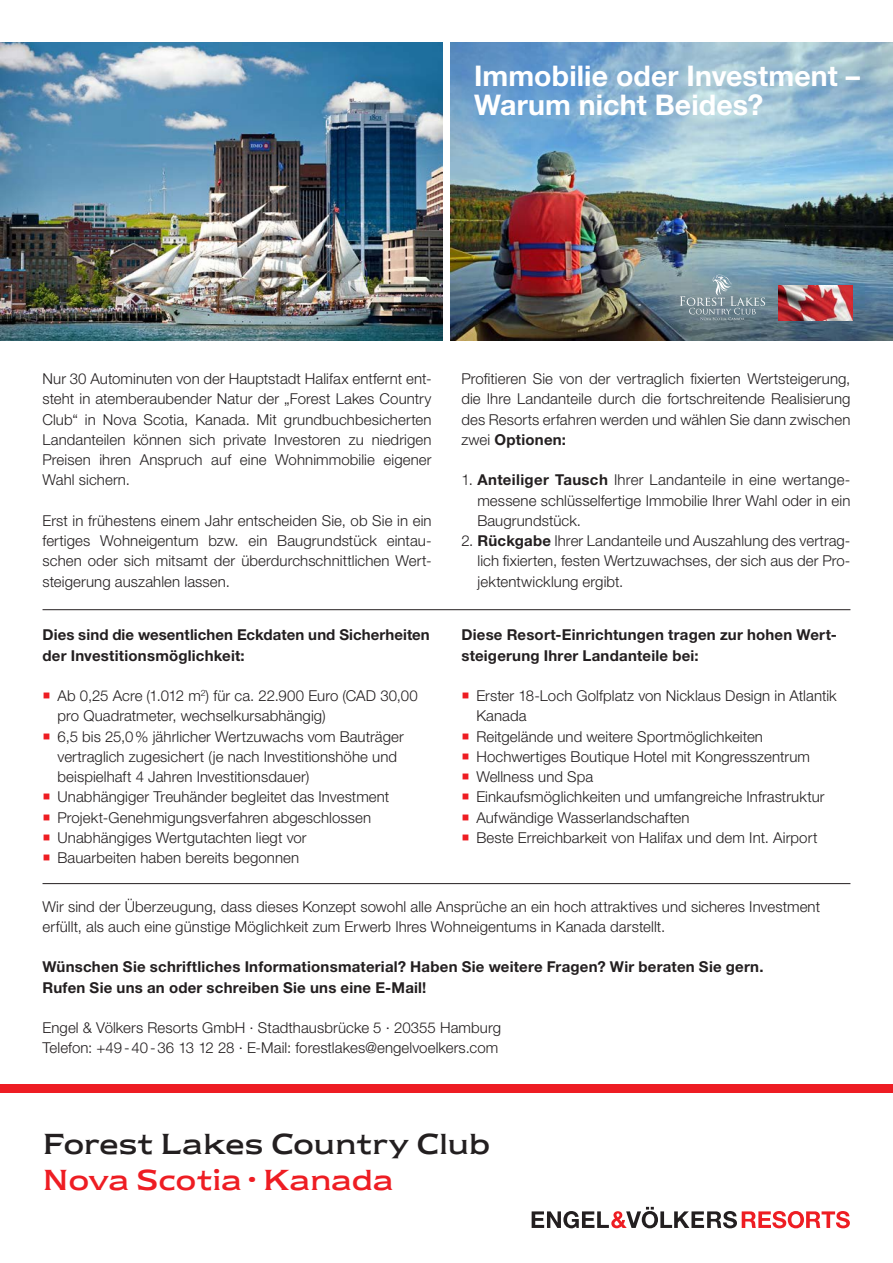
<style>
.page{position:relative;width:893px;height:1263px;background:#fff}
.page>*{position:absolute;margin:0;border:0;box-sizing:border-box;transform-origin:0 0}
.t1{font:30px "Newtext EFML";letter-spacing:.005em;color:#231f20}
.t2{font:30px "Newtext EFML";letter-spacing:-.005em;color:#ee1d23}
.Headline{font:700 28.5px "Helvetica Neue";letter-spacing:.005em;color:#fff}
.Fließtext{font:300 15px/20.2px "Helvetica Neue";letter-spacing:.005em;color:#231f20;text-align:justify}
.Fließtext-2{font:700 15px/20.2px "Helvetica Neue";letter-spacing:.015em;color:#231f20}
.s1{color:#ee1d23}
.s2{font-weight:700}
</style>
<div class="page">
<img style="left:451px;top:43px;width:442px;height:297px">
<img style="left:0;top:43px;width:442px;height:297px">
<svg style="left:532px;top:1207px;width:318px;height:21px"></svg>
<div style="left:0;top:1084px;width:893px;height:9px;background:#ee1d23"></div>
<hr style="left:43px;top:609px;width:807px;height:1px;background:#231f20">
<hr style="left:43px;top:883px;width:807px;height:1px;background:#231f20">
<svg style="left:680px;top:275px;width:85px;height:46px"></svg>
<img style="left:778px;top:286px;width:74px;height:34px">
<p class="Headline" style="left:474px;top:58px;width:387px">Immobilie oder Investment –</p>
<p class="Headline" style="left:474px;top:87px;width:291px">Warum nicht Beides?</p>
<p class="Fließtext" style="left:43px;top:368px;width:391px">Nur 30 Autominuten von der Hauptstadt Halifax entfernt ent&shy;steht in atemberaubender Natur der „Forest Lakes Country Club“ in Nova Scotia, Kanada. Mit grundbuchbesicherten Landanteilen können sich private Investoren zu niedrigen Preisen ihren Anspruch auf eine Wohnimmobilie eigener Wahl sichern.</p>
<p class="Fließtext" style="left:43px;top:510px;width:391px">Erst in frühestens einem Jahr entscheiden Sie, ob Sie in ein fertiges Wohneigentum bzw. ein Baugrundstück eintau&shy;schen oder sich mitsamt der überdurchschnittlichen Wert&shy;steigerung auszahlen lassen.</p>
<p class="Fließtext-2" style="left:43px;top:625px;width:389px">Dies sind die wesentlichen Eckdaten und Sicherheiten der Investitionsmöglichkeit:</p>
<p class="Fließtext" style="left:58px;top:685px;width:362px;text-indent:-15px"><span class="s1">○</span> Ab 0,25 Acre (1.012 m<sup>2</sup>) für ca. 22.900 Euro (CAD 30,00 pro Quadratmeter, wechselkursabhängig)</p>
<p class="Fließtext" style="left:58px;top:726px;width:348px;text-align:left;text-indent:-15px"><span class="s1">○</span> 6,5 bis 25,0% jährlicher Wertzuwachs vom Bauträger vertraglich zugesichert (je nach Investitionshöhe und beispielhaft 4 Jahren Investitionsdauer)</p>
<p class="Fließtext" style="left:43px;top:787px;width:348px"><span class="s1">○</span> Unabhängiger Treuhänder begleitet das Investment</p>
<p class="Fließtext" style="left:43px;top:807px;width:330px"><span class="s1">○</span> Projekt-Genehmigungsverfahren abgeschlossen</p>
<p class="Fließtext" style="left:43px;top:827px;width:266px"><span class="s1">○</span> Unabhängiges Wertgutachten liegt vor</p>
<p class="Fließtext" style="left:43px;top:847px;width:258px"><span class="s1">○</span> Bauarbeiten haben bereits begonnen</p>
<p class="Fließtext" style="left:461px;top:368px;width:391px">Profitieren Sie von der vertraglich fixierten Wertsteigerung, die Ihre Landanteile durch die fortschreitende Realisierung des Resorts erfahren werden und wählen Sie dann zwischen zwei <span class="s2">Optionen:</span></p>
<p class="Fließtext" style="left:477px;top:469px;width:375px;text-indent:-16px">1. <span class="s2">Anteiliger Tausch</span> Ihrer Landanteile in eine wertange&shy;messene schlüsselfertige Immobilie Ihrer Wahl oder in ein Baugrundstück.</p>
<p class="Fließtext" style="left:477px;top:530px;width:374px;text-indent:-16px">2. <span class="s2">Rückgabe</span> Ihrer Landanteile und Auszahlung des vertrag&shy;lich fixierten, festen Wertzuwachses, der sich aus der Pro&shy;jektentwicklung ergibt.</p>
<p class="Fließtext-2" style="left:461px;top:625px;width:377px">Diese Resort-Einrichtungen tragen zur hohen Wert&shy;steigerung Ihrer Landanteile bei:</p>
<p class="Fließtext" style="left:476px;top:685px;width:362px;text-indent:-15px"><span class="s1">○</span> Erster 18-Loch Golfplatz von Nicklaus Design in Atlantik<br>Kanada</p>
<p class="Fließtext" style="left:461px;top:726px;width:303px"><span class="s1">○</span> Reitgelände und weitere Sportmöglichkeiten</p>
<p class="Fließtext" style="left:461px;top:746px;width:350px"><span class="s1">○</span> Hochwertiges Boutique Hotel mit Kongresszentrum</p>
<p class="Fließtext" style="left:461px;top:766px;width:133px"><span class="s1">○</span> Wellness und Spa</p>
<p class="Fließtext" style="left:461px;top:787px;width:365px"><span class="s1">○</span> Einkaufsmöglichkeiten und umfangreiche Infrastruktur</p>
<p class="Fließtext" style="left:461px;top:807px;width:230px"><span class="s1">○</span> Aufwändige Wasserlandschaften</p>
<p class="Fließtext" style="left:461px;top:827px;width:358px"><span class="s1">○</span> Beste Erreichbarkeit von Halifax und dem Int. Airport</p>
<p class="Fließtext" style="left:43px;top:896px;width:779px">Wir sind der Überzeugung, dass dieses Konzept sowohl alle Ansprüche an ein hoch attraktives und sicheres Investment erfüllt, als auch eine günstige Möglichkeit zum Erwerb Ihres Wohneigentums in Kanada darstellt.</p>
<p class="Fließtext-2" style="left:43px;top:956px;width:722px">Wünschen Sie schriftliches Informationsmaterial? Haben Sie weitere Fragen? Wir beraten Sie gern.</p>
<p class="Fließtext-2" style="left:43px;top:977px;width:385px">Rufen Sie uns an oder schreiben Sie uns eine E-Mail!</p>
<p class="Fließtext" style="left:43px;top:1017px;width:460px">Engel &amp; Völkers Resorts GmbH · Stadthausbrücke 5 · 20355 Hamburg</p>
<p class="Fließtext" style="left:43px;top:1037px;width:457px">Telefon: +49-40-36 13 12 28 · E-Mail: forestlakes@engelvoelkers.com</p>
<p class="t1" style="left:43px;top:1127px;width:449px">Forest Lakes Country Club</p>
<p class="t2" style="left:43px;top:1163px;width:352px">Nova Scotia · Kanada</p>
</div>
